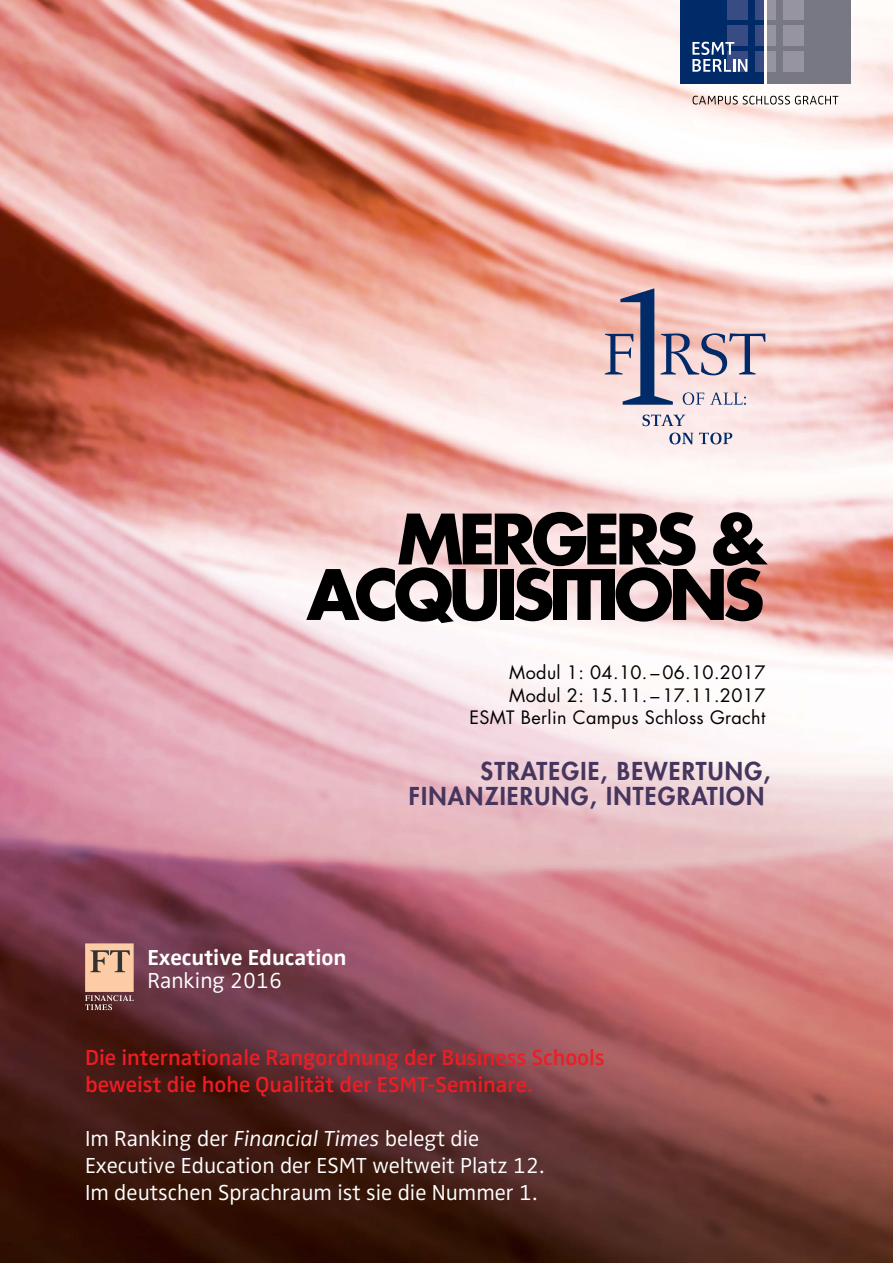
<style>
.page{position:relative;width:893px;height:1263px;background:#fff}
.page>*{position:absolute;margin:0;border:0;box-sizing:border-box;transform-origin:0 0}
.t1{font:700 67.5px/55.5px "Futura Std";letter-spacing:-.075em;color:#000;text-align:right}
.t2{font:800 24px/25.5px "Futura Std";letter-spacing:.05em;color:#46365e;text-align:right}
.t3{font:300 22.5px/27px "Zwo OT";color:#fff}
.t4{font:600 22.5px/27px "Zwo OT";color:#ed1d24}
.t5{font:700 22.5px "Zwo OT";color:#fff}
.t6{font:18px/22.5px "Futura Std";letter-spacing:.02em;color:#000;text-align:right}
.s1{font-style:italic}
</style>
<div class="page">
<img style="left:0;top:0;width:893px;height:1263px">
<svg style="left:693px;top:96px;width:145px;height:9px"></svg>
<div style="left:680px;top:0;width:84px;height:84px;background:#002a68"></div>
<div style="left:727px;top:0;width:20px;height:20px;background:#384b82"></div>
<div style="left:755px;top:0;width:9px;height:20px;background:#384b82"></div>
<div style="left:727px;top:26px;width:20px;height:20px;background:#384b82"></div>
<div style="left:755px;top:26px;width:9px;height:20px;background:#384b82"></div>
<div style="left:755px;top:52px;width:9px;height:20px;background:#384b82"></div>
<div style="left:767px;top:0;width:83px;height:84px;background:#787784"></div>
<div style="left:767px;top:0;width:8px;height:20px;background:#9594a0"></div>
<div style="left:783px;top:26px;width:20px;height:20px;background:#9594a0"></div>
<div style="left:783px;top:0;width:20px;height:20px;background:#9594a0"></div>
<div style="left:783px;top:52px;width:20px;height:20px;background:#9594a0"></div>
<div style="left:767px;top:26px;width:8px;height:20px;background:#9594a0"></div>
<div style="left:767px;top:52px;width:8px;height:20px;background:#9594a0"></div>
<svg style="left:692px;top:42px;width:55px;height:30px"></svg>
<svg style="left:605px;top:288px;width:160px;height:117px;background:#c4aeb7"></svg>
<svg style="left:669px;top:433px;width:63px;height:11px"></svg>
<svg style="left:642px;top:415px;width:44px;height:11px"></svg>
<svg style="left:85px;top:943px;width:48px;height:67px;background:#c49982"></svg>
<h1 class="t1" style="left:307px;top:510px;width:463px">MERGERS &amp;<br>ACQUISITIONS</h1>
<p class="t6" style="left:469px;top:662px;width:298px">Modul 1: 04.10. – 06.10.2017<br>Modul 2: 15.11. – 17.11.2017<br>ESMT Berlin Campus Schloss Gracht</p>
<p class="t5" style="left:147px;top:944px;width:201px">Executive Education</p>
<p class="t3" style="left:147px;top:967px;width:136px">Ranking 2016</p>
<p class="t2" style="left:409px;top:758px;width:363px">STRATEGIE, BEWERTUNG,<br>FINANZIERUNG, INTEGRATION</p>
<p class="t4" style="left:85px;top:1044px;width:521px">Die internationale Rangordnung der Business Schools beweist die hohe Qualität der ESMT-Seminare.</p>
<p class="t3" style="left:85px;top:1125px;width:461px">Im Ranking der <span class="s1">Financial Times</span> belegt die<br>Executive Education der ESMT weltweit Platz 12.<br>Im deutschen Sprachraum ist sie die Nummer 1.</p>
</div>
